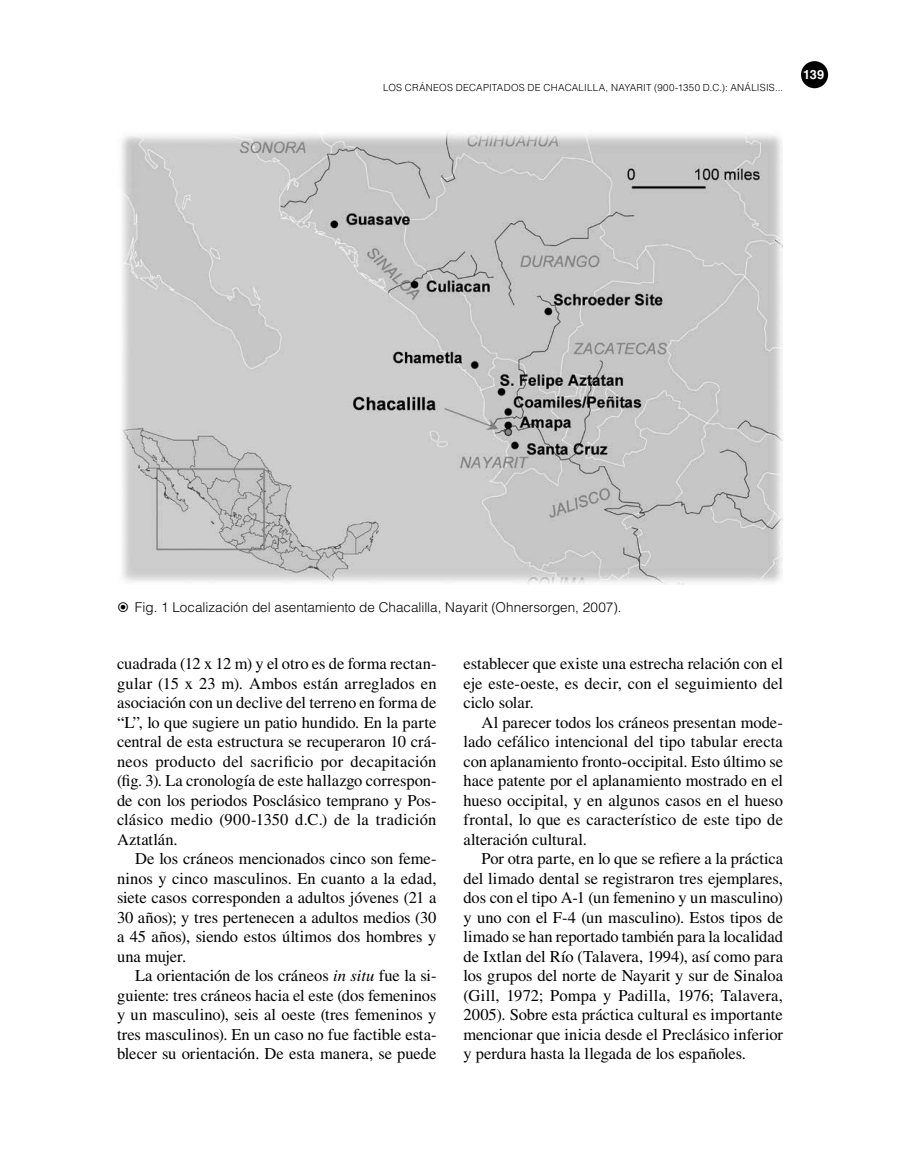
<style>
.page{position:relative;width:900px;height:1170px;background:#fff}
.page>*{position:absolute;margin:0;border:0;box-sizing:border-box;transform-origin:0 0}
.t1{font:16.5px/19.5px "Times LT Std";letter-spacing:-.005em;color:#000;text-align:justify}
.t2{font:300 13.5px "Helvetica LT Std";color:#000}
.t3{font:700 12.75px "Helvetica LT Std";color:#fff}
.t4{font:300 9.75px "Helvetica LT Std";letter-spacing:.025em;color:#000}
.s1{font-style:italic}
</style>
<div class="page">
<div style="left:801px;top:61px;width:27px;height:27px;background:#000;border-radius:50%"></div>
<img style="left:122px;top:133px;width:661px;height:451px">
<p class="t4" style="left:383px;top:82px;width:401px">LOS CRÁNEOS DECAPITADOS DE CHACALILLA, NAYARIT (900-1350 D.C.): ANÁLISIS...</p>
<p class="t3" style="left:803px;top:67px;width:23px">139</p>
<p class="t2" style="left:135px;top:598px;width:488px">Fig. 1 Localización del asentamiento de Chacalilla, Nayarit (Ohnersorgen, 2007).</p>
<p class="t1" style="left:117px;top:654px;width:321px">cuadrada (12 x 12 m) y el otro es de forma rectan&shy;gular (15 x 23 m). Ambos están arreglados en asociación con un declive del terreno en forma de “L”, lo que sugiere un patio hundido. En la parte central de esta estructura se recuperaron 10 crá&shy;neos producto del sacrificio por decapitación (fig. 3). La cronología de este hallazgo correspon&shy;de con los periodos Posclásico temprano y Pos&shy;clásico medio (900-1350 d.C.) de la tradición Aztatlán.</p>
<p class="t1" style="left:117px;top:849px;width:321px;text-indent:18px">De los cráneos mencionados cinco son feme&shy;ninos y cinco masculinos. En cuanto a la edad, siete casos corresponden a adultos jóvenes (21 a 30 años); y tres pertenecen a adultos medios (30 a 45 años), siendo estos últimos dos hombres y una mujer.</p>
<p class="t1" style="left:117px;top:966px;width:321px;text-indent:18px">La orientación de los cráneos <span class="s1">in situ</span> fue la si&shy;guiente: tres cráneos hacia el este (dos femeninos y un masculino), seis al oeste (tres femeninos y tres masculinos). En un caso no fue factible esta&shy;blecer su orientación. De esta manera, se puede</p>
<p class="t1" style="left:464px;top:654px;width:321px">establecer que existe una estrecha relación con el eje este-oeste, es decir, con el seguimiento del ciclo solar.</p>
<p class="t1" style="left:464px;top:712px;width:321px;text-indent:18px">Al parecer todos los cráneos presentan mode&shy;lado cefálico intencional del tipo tabular erecta con aplanamiento fronto-occipital. Esto último se hace patente por el aplanamiento mostrado en el hueso occipital, y en algunos casos en el hueso frontal, lo que es característico de este tipo de alteración cultural.</p>
<p class="t1" style="left:464px;top:849px;width:321px;text-indent:18px">Por otra parte, en lo que se refiere a la práctica del limado dental se registraron tres ejemplares, dos con el tipo A-1 (un femenino y un masculino) y uno con el F-4 (un masculino). Estos tipos de limado se han reportado también para la localidad de Ixtlan del Río (Talavera, 1994), así como para los grupos del norte de Nayarit y sur de Sinaloa (Gill, 1972; Pompa y Padilla, 1976; Talavera, 2005). Sobre esta práctica cultural es importante mencionar que inicia desde el Preclásico inferior y perdura hasta la llegada de los españoles.</p>
</div>
